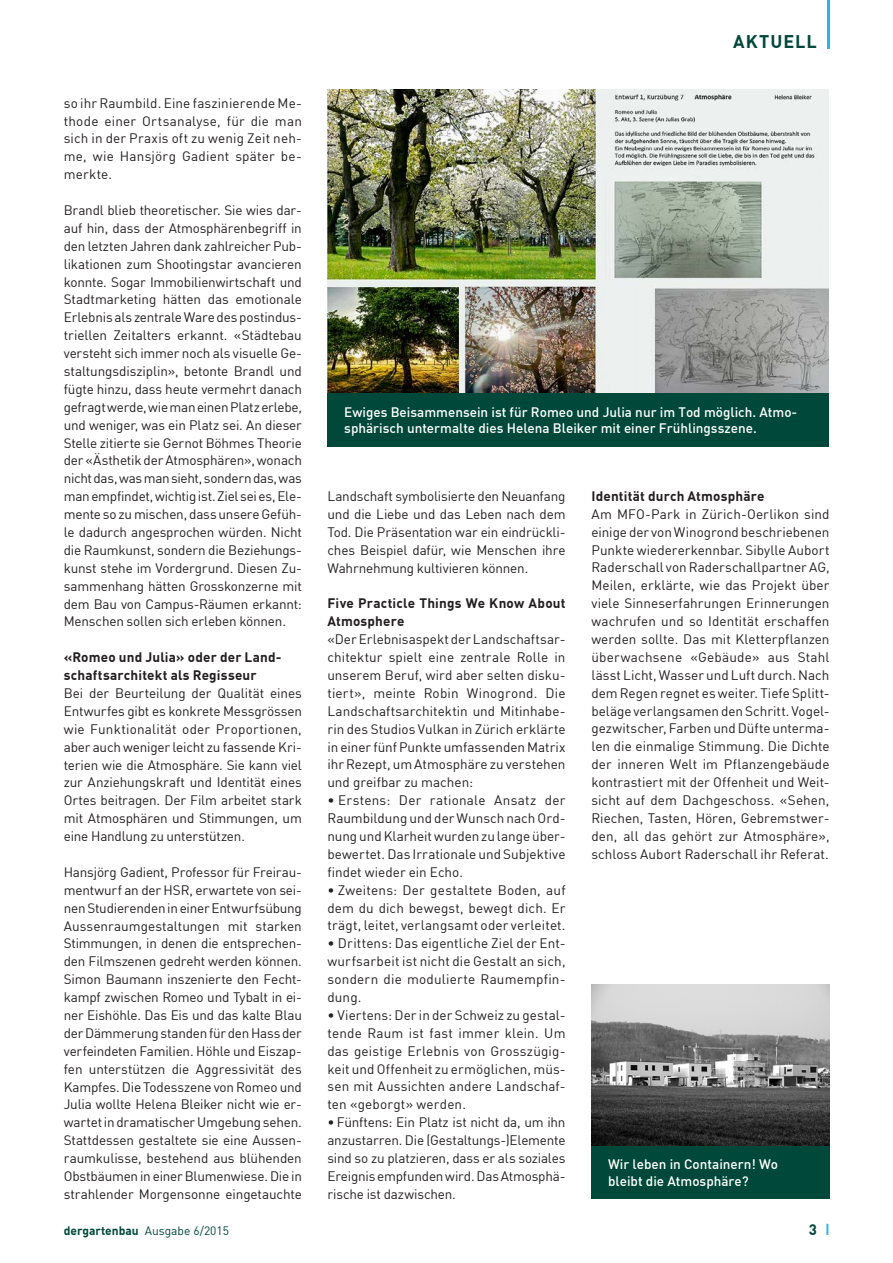
<style>
.page{position:relative;width:893px;height:1263px;background:#fff}
.page>*{position:absolute;margin:0;border:0;box-sizing:border-box;transform-origin:0 0}
.t1{font:700 18px "DIN Offc Pro";letter-spacing:.055em;color:#004839}
.t2{font:700 15px "DIN Offc Pro";color:#004839}
.t3{font:13.5px/17.9px "DIN Offc Pro";color:#231f20;text-align:justify}
.t4{font:500 13.5px/16.5px "DIN Offc Pro";color:#fff}
.t5{font:700 13.5px/17.9px "DIN Offc Pro";letter-spacing:.015em;color:#231f20}
.t6{font:12px "DIN Offc Pro";color:#004839}
.s1{font-weight:700}
</style>
<div class="page">
<hr style="left:827px;top:0;width:3px;height:49px;background:#26b6ea">
<svg style="left:826px;top:1224px;width:2px;height:11px"></svg>
<img style="left:327px;top:90px;width:501px;height:303px">
<div style="left:327px;top:393px;width:501px;height:54px;background:#004839"></div>
<div style="left:591px;top:1145px;width:238px;height:54px;background:#004839"></div>
<img style="left:591px;top:984px;width:238px;height:161px">
<p class="t3" style="left:64px;top:92px;width:240px">so ihr Raumbild. Eine faszinierende Me&shy;thode einer Ortsanalyse, für die man sich in der Praxis oft zu wenig Zeit neh&shy;me, wie Hansjörg Gadient später be&shy;merkte.</p>
<p class="t3" style="left:64px;top:200px;width:240px">Brandl blieb theoretischer. Sie wies dar&shy;auf hin, dass der Atmosphärenbegriff in den letzten Jahren dank zahlreicher Pub&shy;likationen zum Shootingstar avancieren konnte. Sogar Immobilienwirtschaft und Stadtmarketing hätten das emotionale Erlebnis als zentrale Ware des postindus&shy;triellen Zeitalters erkannt. «Städtebau versteht sich immer noch als visuelle Ge&shy;staltungsdisziplin», betonte Brandl und fügte hinzu, dass heute vermehrt danach gefragt werde, wie man einen Platz erlebe, und weniger, was ein Platz sei. An dieser Stelle zitierte sie Gernot Böhmes Theorie der «Ästhetik der Atmosphären», wonach nicht das, was man sieht, sondern das, was man empfindet, wichtig ist. Ziel sei es, Ele&shy;mente so zu mischen, dass unsere Gefüh&shy;le dadurch angesprochen würden. Nicht die Raumkunst, sondern die Beziehungs&shy;kunst stehe im Vordergrund. Diesen Zu&shy;sammenhang hätten Grosskonzerne mit dem Bau von Campus-Räumen erkannt:<br>Menschen sollen sich erleben können.</p>
<p class="t5" style="left:64px;top:647px;width:219px">«Romeo und Julia» oder der Land&shy;schaftsarchitekt als Regisseur</p>
<p class="t3" style="left:64px;top:683px;width:240px">Bei der Beurteilung der Qualität eines Entwurfes gibt es konkrete Messgrössen wie Funktionalität oder Proportionen, aber auch weniger leicht zu fassende Kri&shy;terien wie die Atmosphäre. Sie kann viel zur Anziehungskraft und Identität eines Ortes beitragen. Der Film arbeitet stark mit Atmosphären und Stimmungen, um eine Handlung zu unterstützen.</p>
<p class="t3" style="left:64px;top:862px;width:240px">Hansjörg Gadient, Professor für Freirau&shy;mentwurf an der HSR, erwartete von sei&shy;nen Studierenden in einer Entwurfsübung Aussenraumgestaltungen mit starken Stimmungen, in denen die entsprechen&shy;den Filmszenen gedreht werden können.<br>Simon Baumann inszenierte den Fecht&shy;kampf zwischen Romeo und Tybalt in ei&shy;ner Eishöhle. Das Eis und das kalte Blau der Dämmerung standen für den Hass der verfeindeten Familien. Höhle und Eiszap&shy;fen unterstützen die Aggressivität des Kampfes. Die Todesszene von Romeo und Julia wollte Helena Bleiker nicht wie er&shy;wartet in dramatischer Umgebung sehen.<br>Stattdessen gestaltete sie eine Aussen&shy;raumkulisse, bestehend aus blühenden Obstbäumen in einer Blumenwiese. Die in strahlender Morgensonne eingetauchte</p>
<h1 class="t1" style="left:733px;top:27px;width:85px">AKTUELL</h1>
<p class="t4" style="left:344px;top:402px;width:455px">Ewiges Beisammensein ist für Romeo und Julia nur im Tod möglich. Atmo&shy;sphärisch untermalte dies Helena Bleiker mit einer Frühlingsszene.</p>
<p class="t3" style="left:327px;top:486px;width:240px">Landschaft symbolisierte den Neuanfang und die Liebe und das Leben nach dem Tod. Die Präsentation war ein eindrückli&shy;ches Beispiel dafür, wie Menschen ihre Wahrnehmung kultivieren können.</p>
<p class="t5" style="left:327px;top:593px;width:240px">Five Practicle Things We Know About<br>Atmosphere</p>
<p class="t3" style="left:327px;top:629px;width:240px">«Der Erlebnisaspekt der Landschaftsar&shy;chitektur spielt eine zentrale Rolle in unserem Beruf, wird aber selten disku&shy;tiert», meinte Robin Winogrond. Die Landschaftsarchitektin und Mitinhabe&shy;rin des Studios Vulkan in Zürich erklärte in einer fünf Punkte umfassenden Matrix ihr Rezept, um Atmosphäre zu verstehen und greifbar zu machen:</p>
<p class="t3" style="left:327px;top:790px;width:240px">• Erstens: Der rationale Ansatz der Raumbildung und der Wunsch nach Ord&shy;nung und Klarheit wurden zu lange über&shy;bewertet. Das Irrationale und Subjektive findet wieder ein Echo.</p>
<p class="t3" style="left:327px;top:879px;width:240px">• Zweitens: Der gestaltete Boden, auf dem du dich bewegst, bewegt dich. Er trägt, leitet, verlangsamt oder verleitet.</p>
<p class="t3" style="left:327px;top:933px;width:240px">• Drittens: Das eigentliche Ziel der Ent&shy;wurfsarbeit ist nicht die Gestalt an sich, sondern die modulierte Raumempfin&shy;dung.</p>
<p class="t3" style="left:327px;top:1005px;width:240px">• Viertens: Der in der Schweiz zu gestal&shy;tende Raum ist fast immer klein. Um das geistige Erlebnis von Grosszügig&shy;keit und Offenheit zu ermöglichen, müs&shy;sen mit Aussichten andere Landschaf&shy;ten «geborgt» werden.</p>
<p class="t3" style="left:327px;top:1112px;width:240px">• Fünftens: Ein Platz ist nicht da, um ihn anzustarren. Die (Gestaltungs-)Elemente sind so zu platzieren, dass er als soziales Ereignis empfunden wird. Das Atmosphä&shy;rische ist dazwischen.</p>
<p class="t5" style="left:591px;top:485px;width:174px">Identität durch Atmosphäre</p>
<p class="t3" style="left:591px;top:504px;width:240px">Am MFO-Park in Zürich-Oerlikon sind einige der von Winogrond beschriebenen Punkte wiedererkennbar. Sibylle Aubort Raderschall von Raderschallpartner AG, Meilen, erklärte, wie das Projekt über viele Sinneserfahrungen Erinnerungen wachrufen und so Identität erschaffen werden sollte. Das mit Kletterpflanzen überwachsene «Gebäude» aus Stahl lässt Licht, Wasser und Luft durch. Nach dem Regen regnet es weiter. Tiefe Splitt&shy;beläge verlangsamen den Schritt. Vogel&shy;gezwitscher, Farben und Düfte unterma&shy;len die einmalige Stimmung. Die Dichte der inneren Welt im Pflanzengebäude kontrastiert mit der Offenheit und Weit&shy;sicht auf dem Dachgeschoss. «Sehen, Riechen, Tasten, Hören, Gebremstwer&shy;den, all das gehört zur Atmosphäre», schloss Aubort Raderschall ihr Referat.</p>
<p class="t4" style="left:608px;top:1154px;width:172px">Wir leben in Containern! Wo bleibt die Atmosphäre?</p>
<p class="t6" style="left:64px;top:1221px;width:167px"><span class="s1">dergartenbau</span> Ausgabe 6/2015</p>
<p class="t2" style="left:809px;top:1217px;width:10px">3</p>
</div>
